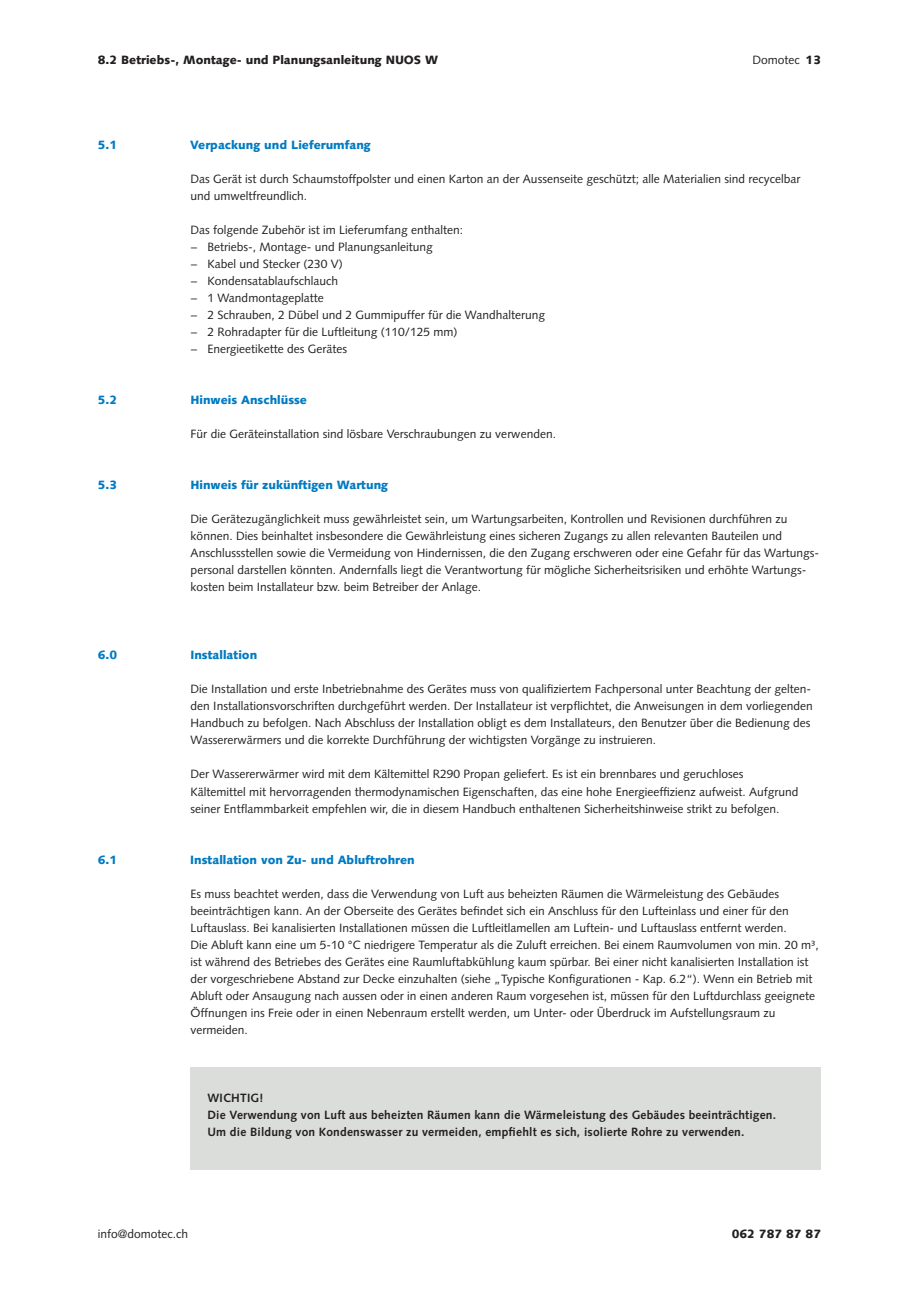
<style>
.page{position:relative;width:919px;height:1289px;background:#fff}
.page>*{position:absolute;margin:0;border:0;box-sizing:border-box;transform-origin:0 0}
.t1{font:12px/17px "Syntax LT Std";color:#231f20}
.t2{font:700 12px/17px "Syntax LT Std";letter-spacing:.015em;color:#231f20}
.t3{font:900 12px "Syntax LT Std";color:#007ac2}
.t4{font:900 12px "Syntax LT Std";color:#231f20}
.s1{font-weight:900}
</style>
<div class="page">
<div style="left:190px;top:1067px;width:631px;height:102px;background:#dbdddb"></div>
<p class="t4" style="left:98px;top:53px;width:342px">8.2 Betriebs-, Montage- und Planungsanleitung NUOS W</p>
<p class="t1" style="left:752px;top:51px;width:70px">Domotec <span class="s1">13</span></p>
<p class="t3" style="left:98px;top:138px;width:21px">5.1</p>
<p class="t3" style="left:190px;top:138px;width:182px">Verpackung und Lieferumfang</p>
<p class="t1" style="left:190px;top:170px;width:611px">Das Gerät ist durch Schaumstoffpolster und einen Karton an der Aussenseite geschützt; alle Materialien sind recycelbar und umweltfreundlich.</p>
<p class="t1" style="left:190px;top:221px;width:356px">Das folgende Zubehör ist im Lieferumfang enthalten:<br>− Betriebs-, Montage- und Planungsanleitung<br>− Kabel und Stecker (230 V)<br>− Kondensatablaufschlauch<br>− 1 Wandmontageplatte<br>− 2 Schrauben, 2 Dübel und 2 Gummipuffer für die Wandhalterung − 2 Rohradapter für die Luftleitung (110/125 mm)<br>− Energieetikette des Gerätes</p>
<p class="t3" style="left:98px;top:393px;width:21px">5.2</p>
<p class="t3" style="left:190px;top:393px;width:118px">Hinweis Anschlüsse</p>
<p class="t1" style="left:191px;top:425px;width:367px">Für die Geräteinstallation sind lösbare Verschraubungen zu verwenden.</p>
<p class="t3" style="left:98px;top:478px;width:21px">5.3</p>
<p class="t3" style="left:190px;top:478px;width:199px">Hinweis für zukünftigen Wartung</p>
<p class="t1" style="left:191px;top:510px;width:630px">Die Gerätezugänglichkeit muss gewährleistet sein, um Wartungsarbeiten, Kontrollen und Revisionen durchführen zu können. Dies beinhaltet insbesondere die Gewährleistung eines sicheren Zugangs zu allen relevanten Bauteilen und Anschlussstellen sowie die Vermeidung von Hindernissen, die den Zugang erschweren oder eine Gefahr für das Wartungs&shy;personal darstellen könnten. Andernfalls liegt die Verantwortung für mögliche Sicherheitsrisiken und erhöhte Wartungs&shy;kosten beim Installateur bzw. beim Betreiber der Anlage.</p>
<p class="t3" style="left:98px;top:648px;width:21px">6.0</p>
<p class="t3" style="left:190px;top:648px;width:68px">Installation</p>
<p class="t1" style="left:191px;top:680px;width:623px">Die Installation und erste Inbetriebnahme des Gerätes muss von qualifiziertem Fachpersonal unter Beachtung der gelten&shy;den Installationsvorschriften durchgeführt werden. Der Installateur ist verpflichtet, die Anweisungen in dem vorliegenden Handbuch zu befolgen. Nach Abschluss der Installation obligt es dem Installateurs, den Benutzer über die Bedienung des Wassererwärmers und die korrekte Durchführung der wichtigsten Vorgänge zu instruieren.</p>
<p class="t1" style="left:191px;top:766px;width:609px">Der Wassererwärmer wird mit dem Kältemittel R290 Propan geliefert. Es ist ein brennbares und geruchloses<br>Kältemittel mit hervorragenden thermodynamischen Eigenschaften, das eine hohe Energieeffizienz aufweist. Aufgrund seiner Entflammbarkeit empfehlen wir, die in diesem Handbuch enthaltenen Sicherheitshinweise strikt zu befolgen.</p>
<p class="t3" style="left:98px;top:852px;width:21px">6.1</p>
<p class="t3" style="left:190px;top:852px;width:226px">Installation von Zu- und Abluftrohren</p>
<p class="t1" style="left:190px;top:885px;width:629px">Es muss beachtet werden, dass die Verwendung von Luft aus beheizten Räumen die Wärmeleistung des Gebäudes beeinträchtigen kann. An der Oberseite des Gerätes befindet sich ein Anschluss für den Lufteinlass und einer für den Luftauslass. Bei kanalisierten Installationen müssen die Luftleitlamellen am Luftein- und Luftauslass entfernt werden.<br>Die Abluft kann eine um 5-10 °C niedrigere Temperatur als die Zuluft erreichen. Bei einem Raumvolumen von min. 20 m³, ist während des Betriebes des Gerätes eine Raumluftabkühlung kaum spürbar. Bei einer nicht kanalisierten Installation ist der vorgeschriebene Abstand zur Decke einzuhalten (siehe „Typische Konfigurationen - Kap. 6.2“). Wenn ein Betrieb mit Abluft oder Ansaugung nach aussen oder in einen anderen Raum vorgesehen ist, müssen für den Luftdurchlass geeignete Öffnungen ins Freie oder in einen Nebenraum erstellt werden, um Unter- oder Überdruck im Aufstellungsraum zu vermeiden.</p>
<p class="t2" style="left:207px;top:1089px;width:570px">WICHTIG!<br>Die Verwendung von Luft aus beheizten Räumen kann die Wärmeleistung des Gebäudes beeinträchtigen.<br>Um die Bildung von Kondenswasser zu vermeiden, empfiehlt es sich, isolierte Rohre zu verwenden.</p>
<p class="t1" style="left:98px;top:1225px;width:92px">info@domotec.ch</p>
<p class="t4" style="left:731px;top:1226px;width:91px">062 787 87 87</p>
</div>
